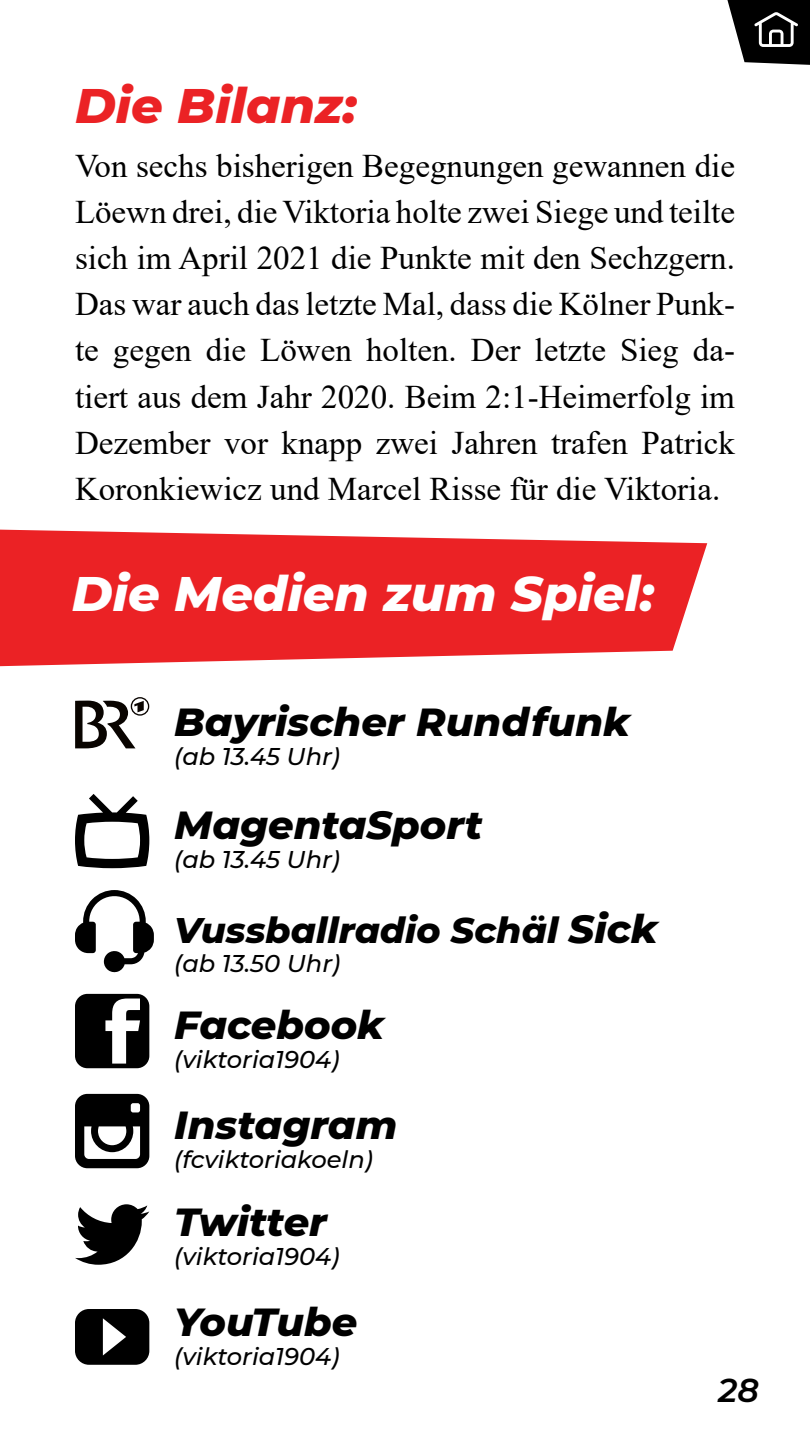
<style>
.page{position:relative;width:810px;height:1440px;background:#fff}
.page>*{position:absolute;margin:0;border:0;box-sizing:border-box;transform-origin:0 0}
.t1{font:italic 800 49.5px "Montserrat";color:#fff}
.t2{font:italic 800 49.5px "Montserrat";color:#eb2225}
.t3{font:italic 800 39.97px "Montserrat";color:#000}
.t4{font:italic 800 36.3px "Montserrat";color:#000}
.t5{font:33px/46.2px "Times New Roman";color:#000;text-align:justify}
.t6{font:italic 600 33px "Montserrat";color:#000}
.t7{font:italic 500 24.22px "Montserrat";color:#000}
.s1{font-size:39.97px}
</style>
<div class="page">
<svg style="left:727px;top:0;width:83px;height:65px"></svg>
<svg style="left:75px;top:994px;width:74px;height:74px"></svg>
<svg style="left:75px;top:794px;width:74px;height:74px"></svg>
<svg style="left:75px;top:697px;width:74px;height:51px"></svg>
<svg style="left:75px;top:1094px;width:74px;height:74px"></svg>
<svg style="left:75px;top:1204px;width:74px;height:61px"></svg>
<svg style="left:75px;top:1309px;width:74px;height:56px"></svg>
<svg style="left:75px;top:890px;width:79px;height:83px"></svg>
<svg style="left:0;top:530px;width:707px;height:136px;fill:#eb2225"></svg>
<h1 class="t2" style="left:75px;top:69px;width:283px">Die Bilanz:</h1>
<p class="t5" style="left:75px;top:141px;width:662px">Von sechs bisherigen Begegnungen gewannen die Löewn drei, die Viktoria holte zwei Siege und teilte sich im April 2021 die Punkte mit den Sechzgern.<br>Das war auch das letzte Mal, dass die Kölner Punk&shy;te gegen die Löwen holten. Der letzte Sieg da&shy;tiert aus dem Jahr 2020. Beim 2:1-Heimerfolg im Dezember vor knapp zwei Jahren trafen Patrick Koronkiewicz und Marcel Risse für die Viktoria.</p>
<h1 class="t1" style="left:72px;top:558px;width:584px">Die Medien zum Spiel:</h1>
<p class="t3" style="left:174px;top:693px;width:457px">Bayrischer Rundfunk</p>
<p class="t7" style="left:174px;top:740px;width:167px">(ab 13.45 Uhr)</p>
<p class="t3" style="left:174px;top:796px;width:310px">MagentaSport</p>
<p class="t7" style="left:174px;top:843px;width:167px">(ab 13.45 Uhr)</p>
<p class="t4" style="left:174px;top:904px;width:485px">Vussballradio Schäl <span class="s1">Sick</span></p>
<p class="t7" style="left:174px;top:947px;width:167px">(ab 13.50 Uhr)</p>
<p class="t3" style="left:174px;top:996px;width:211px">Facebook</p>
<p class="t7" style="left:174px;top:1043px;width:167px">(viktoria1904)</p>
<p class="t3" style="left:174px;top:1096px;width:225px">Instagram</p>
<p class="t7" style="left:174px;top:1143px;width:200px">(fcviktoriakoeln)</p>
<p class="t3" style="left:174px;top:1192px;width:154px">Twitter</p>
<p class="t7" style="left:174px;top:1239px;width:167px">(viktoria1904)</p>
<p class="t3" style="left:174px;top:1292px;width:185px">YouTube</p>
<p class="t7" style="left:174px;top:1339px;width:167px">(viktoria1904)</p>
<p class="t6" style="left:718px;top:1367px;width:42px">28</p>
</div>
